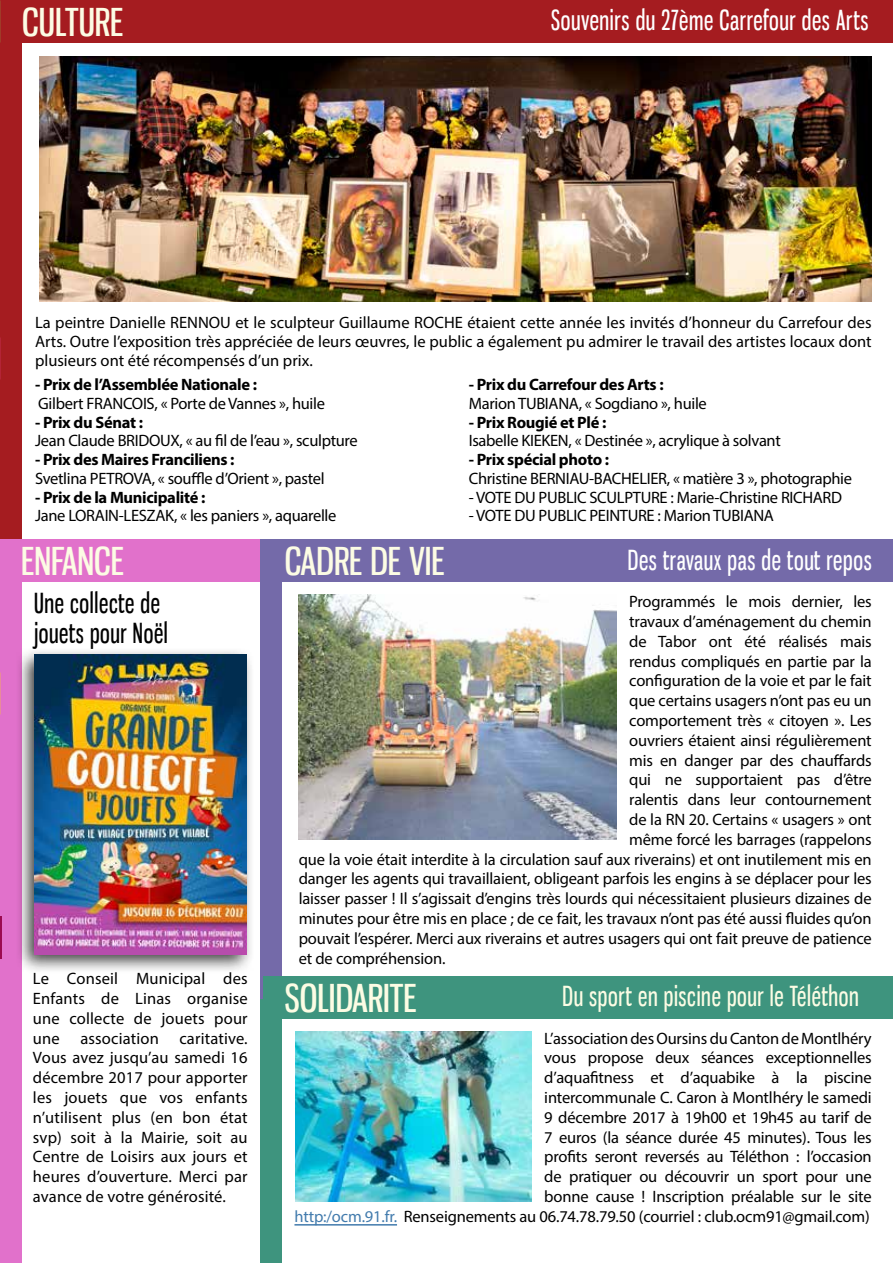
<style>
.page{position:relative;width:893px;height:1263px;background:#fff}
.page>*{position:absolute;margin:0;border:0;box-sizing:border-box;transform-origin:0 0}
.t1{font:37.5px "Gnuolane Free";color:#fcfce4}
.t2{font:27px "Gnuolane Free";letter-spacing:.03em;color:#fff;scale:.83 1}
.t3{font:27px "Gnuolane Free";letter-spacing:.03em;color:#fcfce4;scale:.83 1}
.t4{font:27px/29.8px "Gnuolane Free";letter-spacing:.03em;color:#000;scale:.83 1}
.t5{font:16.5px/19.8px "Myriad Pro";letter-spacing:-.01em;color:#000;text-align:justify}
.t6{font:700 16.5px "Myriad Pro";letter-spacing:-.02em;color:#000}
.s1{color:#427bad}
</style>
<div class="page">
<div style="left:0;top:539px;width:21px;height:724px;background:#e171cb"></div>
<div style="left:260px;top:539px;width:22px;height:460px;background:#746aa9"></div>
<div style="left:260px;top:999px;width:22px;height:264px;background:#3e947e"></div>
<div style="left:0;top:0;width:21px;height:539px;background:#a51c20"></div>
<div style="left:0;top:539px;width:260px;height:42px;background:#e171cb"></div>
<div style="left:260px;top:539px;width:633px;height:42px;background:#746aa9"></div>
<div style="left:264px;top:976px;width:629px;height:42px;background:#3e947e"></div>
<div style="left:0;top:0;width:893px;height:43px;background:#a51c20"></div>
<hr style="left:0;top:916px;width:2px;height:43px;background:#9b0b50">
<img style="left:39px;top:56px;width:833px;height:246px">
<div style="left:14px;top:646px;width:240px;height:328px;background:#000;opacity:.75"></div>
<img style="left:35px;top:655px;width:211px;height:299px">
<img style="left:298px;top:595px;width:318px;height:244px">
<hr style="left:294px;top:1224px;width:103px;height:1px;background:#427bad">
<img style="left:295px;top:1031px;width:236px;height:170px">
<h1 class="t1" style="left:22px;top:0;width:102px">CULTURE</h1>
<h2 class="t2" style="left:551px;top:4px;width:384px">Souvenirs du 27ème Carrefour des Arts</h2>
<p class="t5" style="left:35px;top:313px;width:838px;line-height:18.8px">La peintre Danielle RENNOU et le sculpteur Guillaume ROCHE étaient cette année les invités d’honneur du Carrefour des Arts. Outre l’exposition très appréciée de leurs œuvres, le public a également pu admirer le travail des artistes locaux dont plusieurs ont été récompensés d’un prix.</p>
<p class="t6" style="left:35px;top:374px;width:224px">- Prix de l’Assemblée Nationale :</p>
<p class="t5" style="left:38px;top:393px;width:288px">Gilbert FRANCOIS, « Porte de Vannes », huile</p>
<p class="t6" style="left:35px;top:411px;width:109px">- Prix du Sénat :</p>
<p class="t5" style="left:35px;top:431px;width:324px">Jean Claude BRIDOUX, « au fil de l’eau », sculpture</p>
<p class="t6" style="left:35px;top:449px;width:201px">- Prix des Maires Franciliens :</p>
<p class="t5" style="left:35px;top:468px;width:291px">Svetlina PETROVA, « souffle d’Orient », pastel</p>
<p class="t6" style="left:35px;top:486px;width:172px">- Prix de la Municipalité :</p>
<p class="t5" style="left:35px;top:506px;width:303px">Jane LORAIN-LESZAK, « les paniers », aquarelle</p>
<h1 class="t1" style="left:21px;top:539px;width:104px">ENFANCE</h1>
<h1 class="t1" style="left:285px;top:539px;width:161px">CADRE DE VIE</h1>
<p class="t6" style="left:469px;top:374px;width:196px">- Prix du Carrefour des Arts :</p>
<p class="t5" style="left:469px;top:393px;width:240px">Marion TUBIANA, « Sogdiano », huile</p>
<p class="t6" style="left:469px;top:411px;width:139px">- Prix Rougié et Plé :</p>
<p class="t5" style="left:469px;top:431px;width:314px">Isabelle KIEKEN, « Destinée », acrylique à solvant</p>
<p class="t6" style="left:469px;top:449px;width:142px">- Prix spécial photo :</p>
<p class="t5" style="left:469px;top:468px;width:385px">Christine BERNIAU-BACHELIER, « matière 3 », photographie</p>
<p class="t5" style="left:469px;top:487px;width:375px">- VOTE DU PUBLIC SCULPTURE : Marie-Christine RICHARD</p>
<p class="t5" style="left:469px;top:506px;width:307px">- VOTE DU PUBLIC PEINTURE : Marion TUBIANA</p>
<h2 class="t2" style="left:628px;top:543px;width:295px">Des travaux pas de tout repos</h2>
<h2 class="t4" style="left:34px;top:588px;width:163px">Une collecte de jouets pour Noël</h2>
<p class="t5" style="left:33px;top:968px;width:216px">Le Conseil Municipal des Enfants de Linas organise une collecte de jouets pour une association caritative.<br>Vous avez jusqu’au samedi 16 décembre 2017 pour apporter les jouets que vos enfants n’utilisent plus (en bon état svp) soit à la Mairie, soit au Centre de Loisirs aux jours et heures d’ouverture. Merci par avance de votre générosité.</p>
<p class="t5" style="left:629px;top:591px;width:244px">Programmés le mois dernier, les</p>
<p class="t5" style="left:629px;top:611px;width:244px">travaux d’aménagement du chemin</p>
<p class="t5" style="left:629px;top:631px;width:244px">de Tabor ont été réalisés mais</p>
<p class="t5" style="left:629px;top:651px;width:244px">rendus compliqués en partie par la</p>
<p class="t5" style="left:629px;top:671px;width:244px">configuration de la voie et par le fait</p>
<p class="t5" style="left:629px;top:690px;width:244px">que certains usagers n’ont pas eu un</p>
<p class="t5" style="left:629px;top:710px;width:244px">comportement très « citoyen ». Les</p>
<p class="t5" style="left:629px;top:730px;width:244px">ouvriers étaient ainsi régulièrement</p>
<p class="t5" style="left:629px;top:750px;width:244px">mis en danger par des chauffards</p>
<p class="t5" style="left:629px;top:770px;width:244px">qui ne supportaient pas d’être</p>
<p class="t5" style="left:629px;top:789px;width:244px">ralentis dans leur contournement</p>
<p class="t5" style="left:629px;top:809px;width:244px">de la RN 20. Certains « usagers » ont</p>
<p class="t5" style="left:629px;top:829px;width:244px">même forcé les barrages (rappelons</p>
<p class="t5" style="left:299px;top:849px;width:574px">que la voie était interdite à la circulation sauf aux riverains) et ont inutilement mis en</p>
<p class="t5" style="left:299px;top:869px;width:574px">danger les agents qui travaillaient, obligeant parfois les engins à se déplacer pour les</p>
<p class="t5" style="left:299px;top:888px;width:574px">laisser passer ! Il s’agissait d’engins très lourds qui nécessitaient plusieurs dizaines de</p>
<p class="t5" style="left:299px;top:908px;width:574px">minutes pour être mis en place ; de ce fait, les travaux n’ont pas été aussi fluides qu’on</p>
<p class="t5" style="left:299px;top:928px;width:574px">pouvait l’espérer. Merci aux riverains et autres usagers qui ont fait preuve de patience</p>
<p class="t5" style="left:299px;top:948px;width:148px">et de compréhension.</p>
<h1 class="t1" style="left:285px;top:976px;width:133px">SOLIDARITE</h1>
<h2 class="t3" style="left:562px;top:980px;width:359px">Du sport en piscine pour le Téléthon</h2>
<p class="t5" style="left:294px;top:1028px;width:579px;text-align:right">L’association des Oursins du Canton de Montlhéry<br>vous propose deux séances exceptionnelles<br>d’aquafitness et d’aquabike à la piscine<br>intercommunale C. Caron à Montlhéry le samedi<br>9 décembre 2017 à 19h00 et 19h45 au tarif de<br>7 euros (la séance durée 45 minutes). Tous les<br>profits seront reversés au Téléthon : l’occasion<br>de pratiquer ou découvrir un sport pour une<br>bonne cause ! Inscription préalable sur le site<br><span class="s1">http:/ocm.91.fr.</span> Renseignements au 06.74.78.79.50 (courriel : club.ocm91@gmail.com)</p>
</div>
